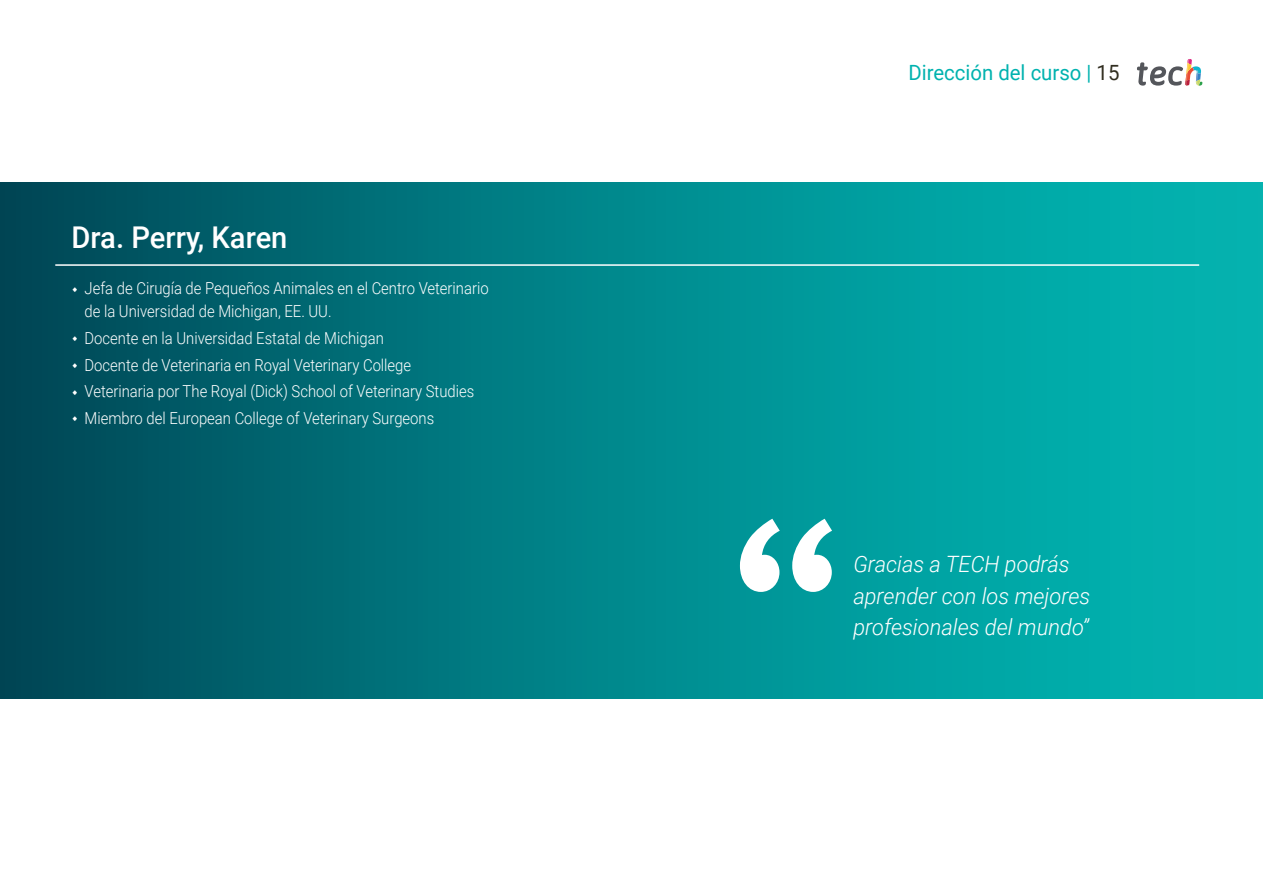
<style>
.page{position:relative;width:1263px;height:893px;background:#fff}
.page>*{position:absolute;margin:0;border:0;box-sizing:border-box;transform-origin:0 0}
.t1{font:500 30px "Roboto";color:#fff}
.t2{font:italic 300 22.5px/31.5px "Roboto";color:#fff}
.t3{font:21px "Roboto";color:#00b2af}
.t4{font:300 16.5px/26.7px "Roboto";color:#fff;scale:.9 1}
.s1{color:#312e20}
</style>
<div class="page">
<div style="left:0;top:182px;width:1263px;height:516px;background:linear-gradient(to right,#004c5a,#01bfba)"></div>
<svg style="left:740px;top:519px;width:92px;height:73px"></svg>
<svg style="left:1137px;top:59px;width:65px;height:27px"></svg>
<hr style="left:55px;top:264px;width:1144px;height:2px;background:#fff">
<svg style="left:73px;top:287px;width:4px;height:5px"></svg>
<svg style="left:73px;top:336px;width:4px;height:5px"></svg>
<svg style="left:73px;top:363px;width:4px;height:5px"></svg>
<svg style="left:73px;top:390px;width:4px;height:5px"></svg>
<svg style="left:73px;top:416px;width:4px;height:5px"></svg>
<h1 class="t1" style="left:71px;top:216px;width:217px">Dra. Perry, Karen</h1>
<p class="t4" style="left:85px;top:277px;width:451px;line-height:22.5px">Jefa de Cirugía de Pequeños Animales en el Centro Veterinario de la Universidad de Michigan, EE. UU.</p>
<p class="t4" style="left:85px;top:324px;width:435px">Docente en la Universidad Estatal de Michigan<br>Docente de Veterinaria en Royal Veterinary College Veterinaria por The Royal (Dick) School of Veterinary Studies Miembro del European College of Veterinary Surgeons</p>
<p class="t3" style="left:908px;top:57px;width:213px">Dirección del curso | <span class="s1">15</span></p>
<h2 class="t2" style="left:853px;top:548px;width:239px">Gracias a TECH podrás aprender con los mejores profesionales del mundo”</h2>
</div>
